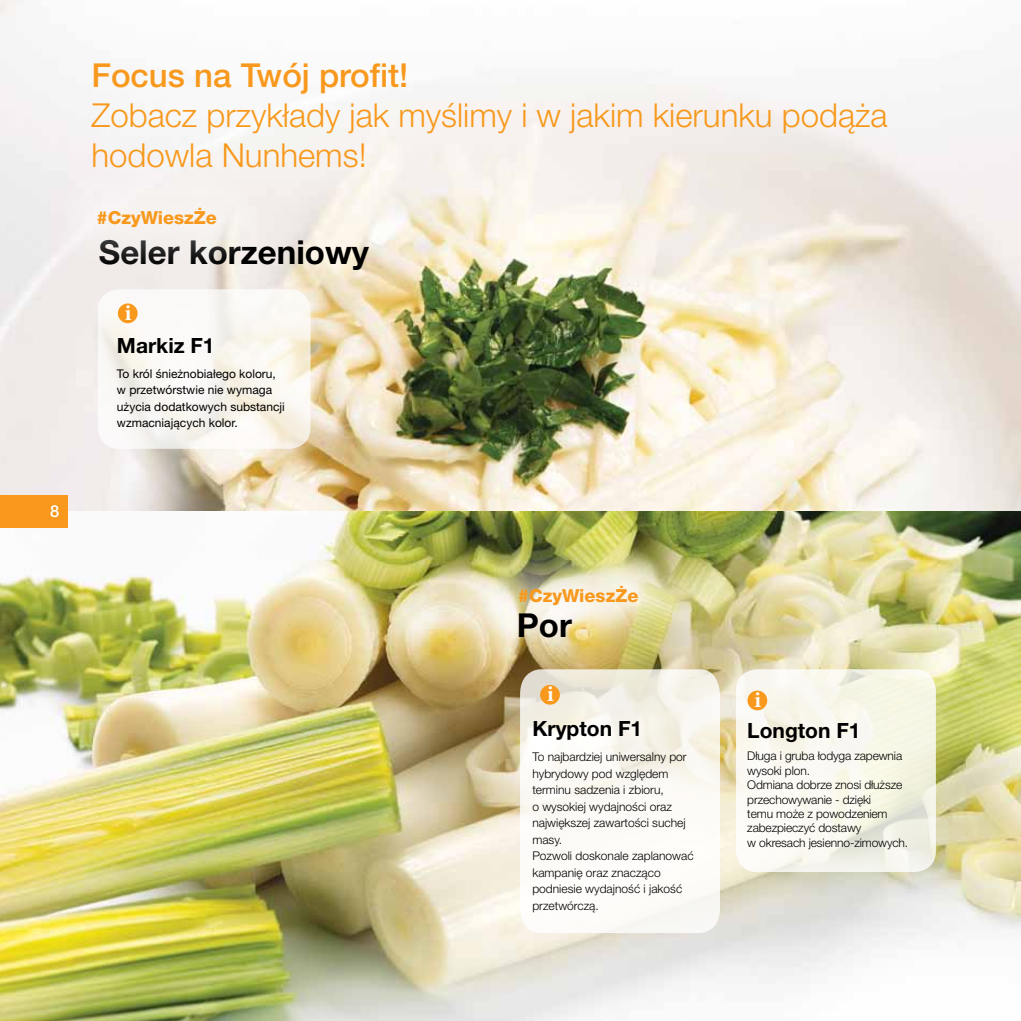
<style>
.page{position:relative;width:1021px;height:1021px;background:#fff}
.page>*{position:absolute;margin:0;border:0;box-sizing:border-box;transform-origin:0 0}
.t1{font:300 33px/39.6px "Helvetica Neue LT Pro";color:#f8991d}
.t2{font:500 33px "Helvetica Neue LT Pro";color:#f8991d}
.t3{font:700 33px "Helvetica Neue LT Pro";color:#000}
.t4{font:700 22.5px "Minion Pro";color:#fff}
.t5{font:700 21px "Helvetica Neue LT Pro";color:#000}
.t6{font:800 18px "Helvetica Neue LT Pro";color:#f8991d}
.t7{font:500 16.5px "Helvetica Neue LT Pro";color:#fff}
.t8{font:300 12px/16.5px "Helvetica Neue LT Pro";color:#000}
.t9{font:12px/16.5px "Helvetica Neue LT Pro";color:#000}
</style>
<div class="page">
<img style="left:0;top:0;width:1020px;height:1020px">
<svg style="left:19px;top:0;width:934px;height:242px;fill:#f7f5f4"></svg>
<div style="left:0;top:495px;width:68px;height:32px;background:#f8991d"></div>
<svg style="left:98px;top:289px;width:212px;height:160px;fill:#faf8f3"></svg>
<div style="left:118px;top:303px;width:20px;height:20px;background:#f8991d;border-radius:50%"></div>
<svg style="left:736px;top:669px;width:199px;height:203px;fill:#f9f7ed"></svg>
<div style="left:747px;top:690px;width:20px;height:20px;background:#f8991d;border-radius:50%"></div>
<svg style="left:520px;top:669px;width:200px;height:264px"></svg>
<div style="left:540px;top:685px;width:20px;height:19px;background:#f8991d;border-radius:50%"></div>
<div style="left:55px;top:165px;width:204px;height:105px;background:#f5f0ef"></div>
<img style="left:477px;top:543px;width:203px;height:105px">
<h3 class="t7" style="left:50px;top:501px;width:11px">8</h3>
<h1 class="t2" style="left:91px;top:56px;width:318px">Focus na Twój profit!</h1>
<h1 class="t1" style="left:91px;top:95px;width:797px">Zobacz przykłady jak myślimy i w jakim kierunku podąża hodowla Nunhems!</h1>
<h3 class="t6" style="left:96px;top:207px;width:122px">#CzyWieszŻe</h3>
<h1 class="t3" style="left:99px;top:232px;width:272px">Seler korzeniowy</h1>
<h2 class="t4" style="left:125px;top:297px;width:8px">i</h2>
<h3 class="t5" style="left:117px;top:332px;width:99px">Markiz F1</h3>
<p class="t9" style="left:117px;top:365px;width:169px">To król śnieżnobiałego koloru, w przetwórstwie nie wymaga użycia dodatkowych substancji wzmacniających kolor.</p>
<h3 class="t6" style="left:518px;top:585px;width:122px">#CzyWieszŻe</h3>
<h1 class="t3" style="left:517px;top:605px;width:57px">Por</h1>
<h2 class="t4" style="left:547px;top:678px;width:8px">i</h2>
<h3 class="t5" style="left:532px;top:715px;width:111px">Krypton F1</h3>
<p class="t8" style="left:532px;top:748px;width:163px">To najbardziej uniwersalny por hybrydowy pod względem terminu sadzenia i zbioru,<br>o wysokiej wydajności oraz największej zawartości suchej masy.<br>Pozwoli doskonale zaplanować kampanię oraz znacząco podniesie wydajność i jakość przetwórczą.</p>
<h2 class="t4" style="left:754px;top:684px;width:8px">i</h2>
<h3 class="t5" style="left:747px;top:717px;width:115px">Longton F1</h3>
<p class="t8" style="left:747px;top:748px;width:162px;line-height:14.4px">Długa i gruba łodyga zapewnia wysoki plon.<br>Odmiana dobrze znosi dłuższe przechowywanie - dzięki<br>temu może z powodzeniem zabezpieczyć dostawy<br>w okresach jesienno-zimowych.</p>
</div>
